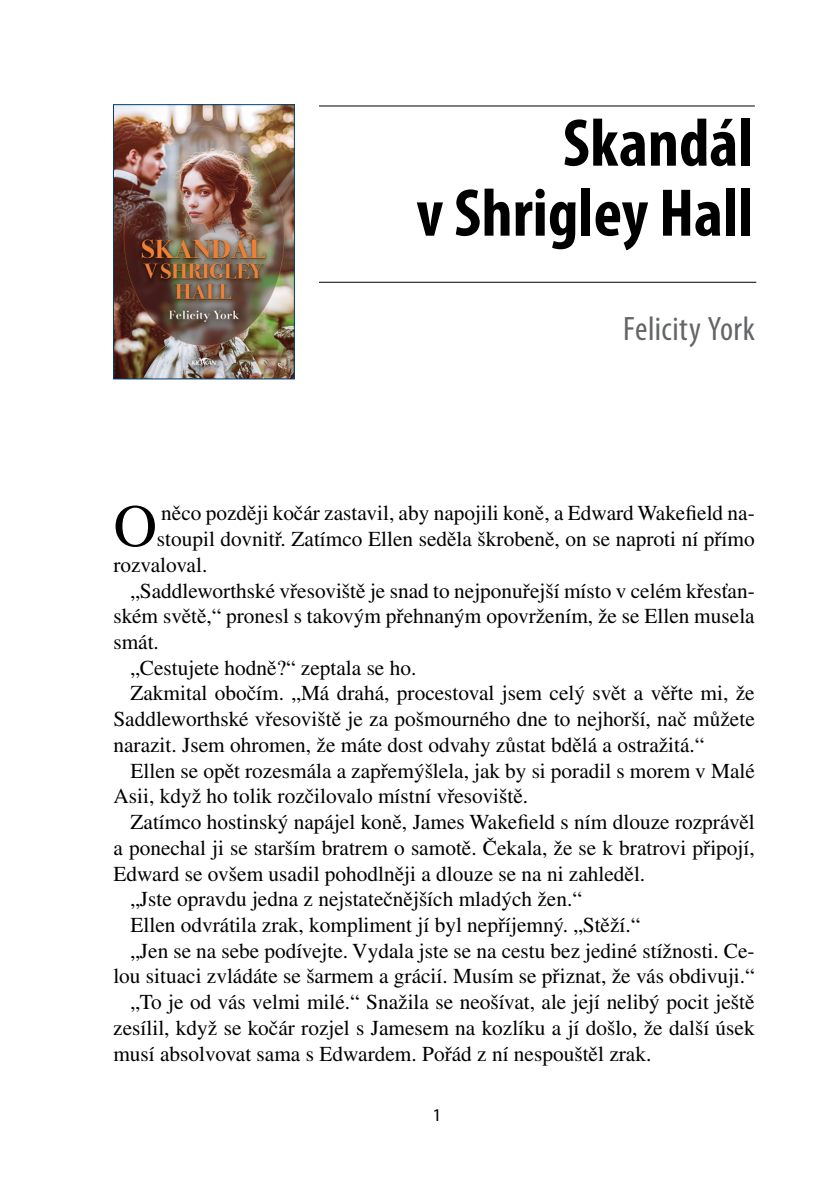
<style>
.page{position:relative;width:840px;height:1191px;background:#fff}
.page>*{position:absolute;margin:0;border:0;box-sizing:border-box;transform-origin:0 0}
.t1{font:700 condensed 68px/70px "Myriad Pro";color:#000;text-align:right}
.t2{font:60.2px "Times CE";color:#000}
.t3{font:condensed 34px "Myriad Pro";letter-spacing:.015em;color:#646567}
.t4{font:21.2px "Times CE";color:#000}
.t5{font:18px "Myriad Pro";color:#000}
</style>
<div class="page">
<hr style="left:113px;top:105px;width:641px;height:1px;background:#000">
<hr style="left:115px;top:282px;width:640px;height:1px;background:#000">
<div style="left:69px;top:49px;width:249px;height:266px;background:#fff"></div>
<img style="left:115px;top:106px;width:178px;height:271px">
<div style="left:113px;top:104px;width:182px;height:275px;border:1px solid #003f70"></div>
<h1 class="t1" style="left:416px;top:107px;width:338px">Skandál<br>v Shrigley Hall</h1>
<h3 class="t3" style="left:622px;top:310px;width:133px">Felicity York</h3>
<h2 class="t2" style="left:113px;top:491px;width:45px">O</h2>
<p class="t4" style="left:161px;top:501px;width:594px">něco později kočár zastavil, aby napojili koně, a Edward Wakefield na-</p>
<p class="t4" style="left:157px;top:527px;width:599px">stoupil dovnitř. Zatímco Ellen seděla škrobeně, on se naproti ní přímo</p>
<p class="t4" style="left:113px;top:552px;width:95px">rozvaloval.</p>
<p class="t4" style="left:130px;top:578px;width:625px">„Saddleworthské vřesoviště je snad to nejponuřejší místo v celém křesťan-</p>
<p class="t4" style="left:113px;top:604px;width:642px">ském světě,“ pronesl s takovým přehnaným opovržením, že se Ellen musela</p>
<p class="t4" style="left:113px;top:629px;width:47px">smát.</p>
<p class="t4" style="left:130px;top:655px;width:287px">„Cestujete hodně?“ zeptala se ho.</p>
<p class="t4" style="left:130px;top:681px;width:625px">Zakmital obočím. „Má drahá, procestoval jsem celý svět a věřte mi, že</p>
<p class="t4" style="left:113px;top:706px;width:642px">Saddleworthské vřesoviště je za pošmourného dne to nejhorší, nač můžete</p>
<p class="t4" style="left:113px;top:732px;width:592px">narazit. Jsem ohromen, že máte dost odvahy zůstat bdělá a ostražitá.“</p>
<p class="t4" style="left:130px;top:758px;width:625px">Ellen se opět rozesmála a zapřemýšlela, jak by si poradil s morem v Malé</p>
<p class="t4" style="left:113px;top:784px;width:416px">Asii, když ho tolik rozčilovalo místní vřesoviště.</p>
<p class="t4" style="left:130px;top:809px;width:625px">Zatímco hostinský napájel koně, James Wakefield s ním dlouze rozprávěl</p>
<p class="t4" style="left:113px;top:835px;width:642px">a ponechal ji se starším bratrem o samotě. Čekala, že se k bratrovi připojí,</p>
<p class="t4" style="left:113px;top:861px;width:533px">Edward se ovšem usadil pohodlněji a dlouze se na ni zahleděl.</p>
<p class="t4" style="left:130px;top:886px;width:452px">„Jste opravdu jedna z nejstatečnějších mladých žen.“</p>
<p class="t4" style="left:130px;top:912px;width:511px">Ellen odvrátila zrak, kompliment jí byl nepříjemný. „Stěží.“</p>
<p class="t4" style="left:130px;top:938px;width:625px">„Jen se na sebe podívejte. Vydala jste se na cestu bez jediné stížnosti. Ce-</p>
<p class="t4" style="left:113px;top:964px;width:642px">lou situaci zvládáte se šarmem a grácií. Musím se přiznat, že vás obdivuji.“</p>
<p class="t4" style="left:130px;top:989px;width:625px">„To je od vás velmi milé.“ Snažila se neošívat, ale její nelibý pocit ještě</p>
<p class="t4" style="left:113px;top:1015px;width:642px">zesílil, když se kočár rozjel s Jamesem na kozlíku a jí došlo, že další úsek</p>
<p class="t4" style="left:113px;top:1041px;width:539px">musí absolvovat sama s Edwardem. Pořád z ní nespouštěl zrak.</p>
<p class="t5" style="left:432px;top:1103px;width:11px">1</p>
</div>
